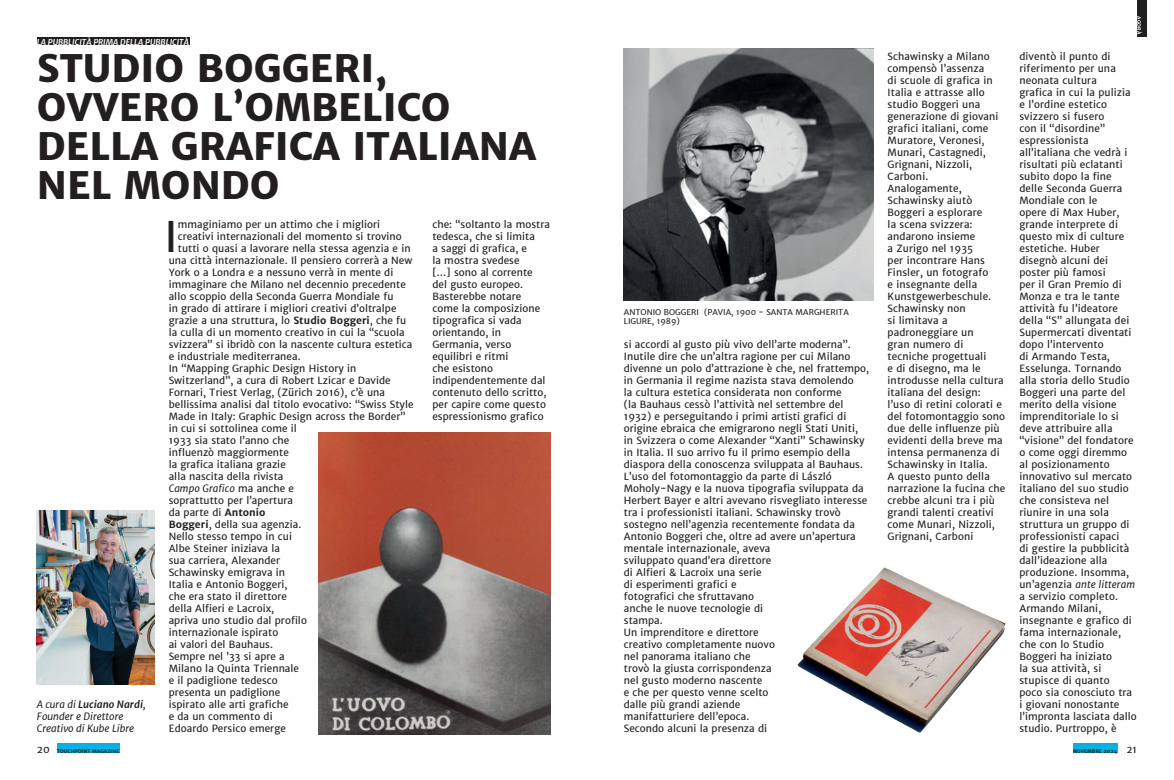
<style>
.page{position:relative;width:1174px;height:780px;background:#fff}
.page>*{position:absolute;margin:0;border:0;box-sizing:border-box;transform-origin:0 0}
.t1{font:42.3px "Merriweather Sans";color:#231f20}
.t2{font:800 38px/39px "Merriweather Sans";color:#231f20}
.t3{font:10px/12px "Merriweather Sans";letter-spacing:.005em;color:#231f20}
.t4{font:italic 10px/12px "Merriweather Sans";color:#231f20}
.t5{font:8px/9.6px "Merriweather Sans";color:#231f20}
.t6{font:italic 700 8px "Merriweather Sans";color:#fff}
.t7{font:700 5px "Merriweather Sans";color:#231f20}
.t8{font:700 5px "Merriweather Sans";color:#fff}
.s1{font-weight:700}
.s2{font-style:normal}
.s3{font-style:italic}
</style>
<div class="page">
<div style="left:57px;top:743px;width:63px;height:10px;background:#00b2e6"></div>
<div style="left:1073px;top:743px;width:44px;height:10px;background:#00b2e6"></div>
<img style="left:37px;top:510px;width:117px;height:174px">
<div style="left:37px;top:37px;width:152px;height:8px;background:#231f20"></div>
<div style="left:1137px;top:0;width:10px;height:37px;background:#231f20"></div>
<img style="left:624px;top:48px;width:249px;height:252px">
<img style="left:797px;top:567px;width:208px;height:165px">
<img style="left:319px;top:432px;width:231px;height:302px">
<p class="t6" style="left:37px;top:36px;width:153px">LA PUBBLICITÀ PRIMA DELLA PUBBLICITÀ</p>
<h2 class="t2" style="left:37px;top:48px;width:501px">STUDIO BOGGERI,<br>OVVERO L’OMBELICO<br>DELLA GRAFICA ITALIANA<br>NEL MONDO</h2>
<p class="t4" style="left:37px;top:698px;width:110px">A cura di <span class="s1">Luciano Nardi</span>,<br>Founder e Direttore<br>Creativo di Kube Libre</p>
<h1 class="t1" style="left:164px;top:209px;width:15px">I</h1>
<p class="t3" style="left:178px;top:218px;width:204px">mmaginiamo per un attimo che i migliori</p>
<p class="t3" style="left:178px;top:230px;width:225px">creativi internazionali del momento si trovino</p>
<p class="t3" style="left:178px;top:242px;width:234px">tutti o quasi a lavorare nella stessa agenzia e in</p>
<p class="t3" style="left:169px;top:254px;width:245px">una città internazionale. Il pensiero correrà a New</p>
<p class="t3" style="left:169px;top:266px;width:226px">York o a Londra e a nessuno verrà in mente di</p>
<p class="t3" style="left:169px;top:278px;width:239px">immaginare che Milano nel decennio precedente</p>
<p class="t3" style="left:169px;top:290px;width:226px">allo scoppio della Seconda Guerra Mondiale fu</p>
<p class="t3" style="left:169px;top:302px;width:229px">in grado di attirare i migliori creativi d’oltralpe</p>
<p class="t3" style="left:169px;top:314px;width:239px">grazie a una struttura, lo <span class="s1">Studio Boggeri</span>, che fu</p>
<p class="t3" style="left:169px;top:326px;width:237px">la culla di un momento creativo in cui la “scuola</p>
<p class="t3" style="left:169px;top:338px;width:245px">svizzera” si ibridò con la nascente cultura estetica</p>
<p class="t3" style="left:169px;top:350px;width:133px">e industriale mediterranea.</p>
<p class="t3" style="left:169px;top:362px;width:189px">In “Mapping Graphic Design History in</p>
<p class="t3" style="left:169px;top:374px;width:223px">Switzerland”, a cura di Robert Lzicar e Davide</p>
<p class="t3" style="left:169px;top:386px;width:218px">Fornari, Triest Verlag, (Zürich 2016), c’è una</p>
<p class="t3" style="left:169px;top:398px;width:246px">bellissima analisi dal titolo evocativo: “Swiss Style</p>
<p class="t3" style="left:169px;top:410px;width:238px">Made in Italy: Graphic Design across the Border”</p>
<p class="t3" style="left:169px;top:422px;width:130px">in cui si sottolinea come il</p>
<p class="t3" style="left:169px;top:434px;width:122px">1933 sia stato l’anno che</p>
<p class="t3" style="left:169px;top:446px;width:122px">influenzò maggiormente</p>
<p class="t3" style="left:169px;top:458px;width:119px">la grafica italiana grazie</p>
<p class="t3" style="left:169px;top:470px;width:116px">alla nascita della rivista</p>
<p class="t4" style="left:169px;top:482px;width:127px">Campo Grafico <span class="s2">ma anche e</span></p>
<p class="t3" style="left:169px;top:494px;width:126px">soprattutto per l’apertura</p>
<p class="t3" style="left:169px;top:506px;width:98px">da parte di <span class="s1">Antonio</span></p>
<p class="t3" style="left:169px;top:518px;width:134px"><span class="s1">Boggeri</span>, della sua agenzia.</p>
<p class="t3" style="left:169px;top:530px;width:125px">Nello stesso tempo in cui</p>
<p class="t3" style="left:169px;top:542px;width:113px">Albe Steiner iniziava la</p>
<p class="t3" style="left:169px;top:554px;width:113px">sua carriera, Alexander</p>
<p class="t3" style="left:169px;top:566px;width:118px">Schawinsky emigrava in</p>
<p class="t3" style="left:169px;top:578px;width:120px">Italia e Antonio Boggeri,</p>
<p class="t3" style="left:169px;top:590px;width:120px">che era stato il direttore</p>
<p class="t3" style="left:169px;top:602px;width:107px">della Alfieri e Lacroix,</p>
<p class="t3" style="left:169px;top:614px;width:140px">apriva uno studio dal profilo</p>
<p class="t3" style="left:169px;top:626px;width:111px">internazionale ispirato</p>
<p class="t3" style="left:169px;top:638px;width:106px">ai valori del Bauhaus.</p>
<p class="t3" style="left:169px;top:650px;width:118px">Sempre nel ’33 si apre a</p>
<p class="t3" style="left:169px;top:662px;width:132px">Milano la Quinta Triennale</p>
<p class="t3" style="left:169px;top:674px;width:110px">e il padiglione tedesco</p>
<p class="t3" style="left:169px;top:686px;width:113px">presenta un padiglione</p>
<p class="t3" style="left:169px;top:698px;width:121px">ispirato alle arti grafiche</p>
<p class="t3" style="left:169px;top:710px;width:105px">e da un commento di</p>
<p class="t3" style="left:169px;top:722px;width:119px">Edoardo Persico emerge</p>
<p class="t3" style="left:432px;top:218px;width:119px">che: “soltanto la mostra tedesca, che si limita<br>a saggi di grafica, e<br>la mostra svedese<br>[…] sono al corrente<br>del gusto europeo.<br>Basterebbe notare<br>come la composizione tipografica si vada orientando, in<br>Germania, verso equilibri e ritmi<br>che esistono indipendentemente dal contenuto dello scritto, per capire come questo espressionismo grafico</p>
<p class="t5" style="left:624px;top:307px;width:226px">ANTONIO BOGGERI (PAVIA, 1900 - SANTA MARGHERITA<br>LIGURE, 1989)</p>
<p class="t3" style="left:624px;top:338px;width:247px">si accordi al gusto più vivo dell’arte moderna”.<br>Inutile dire che un’altra ragione per cui Milano divenne un polo d’attrazione è che, nel frattempo, in Germania il regime nazista stava demolendo<br>la cultura estetica considerata non conforme<br>(la Bauhaus cessò l’attività nel settembre del 1932) e perseguitando i primi artisti grafici di origine ebraica che emigrarono negli Stati Uniti, in Svizzera o come Alexander “Xanti” Schawinsky in Italia. Il suo arrivo fu il primo esempio della diaspora della conoscenza sviluppata al Bauhaus.<br>L’uso del fotomontaggio da parte di László Moholy-Nagy e la nuova tipografia sviluppata da Herbert Bayer e altri avevano risvegliato interesse tra i professionisti italiani. Schawinsky trovò sostegno nell’agenzia recentemente fondata da Antonio Boggeri che, oltre ad avere un’apertura mentale internazionale, aveva<br>sviluppato quand’era direttore<br>di Alfieri &amp; Lacroix una serie<br>di esperimenti grafici e<br>fotografici che sfruttavano<br>anche le nuove tecnologie di<br>stampa.<br>Un imprenditore e direttore<br>creativo completamente nuovo<br>nel panorama italiano che<br>trovò la giusta corrispondenza<br>nel gusto moderno nascente<br>e che per questo venne scelto<br>dalle più grandi aziende<br>manifatturiere dell’epoca.<br>Secondo alcuni la presenza di</p>
<p class="t3" style="left:887px;top:50px;width:119px">Schawinsky a Milano compensò l’assenza<br>di scuole di grafica in<br>Italia e attrasse allo studio Boggeri una generazione di giovani grafici italiani, come<br>Muratore, Veronesi,<br>Munari, Castagnedi,<br>Grignani, Nizzoli,<br>Carboni.<br>Analogamente,<br>Schawinsky aiutò<br>Boggeri a esplorare<br>la scena svizzera: andarono insieme<br>a Zurigo nel 1935<br>per incontrare Hans<br>Finsler, un fotografo<br>e insegnante della<br>Kunstgewerbeschule.<br>Schawinsky non<br>si limitava a padroneggiare un<br>gran numero di tecniche progettuali<br>e di disegno, ma le introdusse nella cultura italiana del design: l’uso di retini colorati e del fotomontaggio sono due delle influenze più evidenti della breve ma intensa permanenza di<br>Schawinsky in Italia.<br>A questo punto della narrazione la fucina che crebbe alcuni tra i più grandi talenti creativi come Munari, Nizzoli,<br>Grignani, Carboni</p>
<p class="t8" style="left:1142px;top:16px;width:20px;rotate:90deg">AGORÀ</p>
<p class="t3" style="left:1019px;top:50px;width:119px">diventò il punto di riferimento per una neonata cultura<br>grafica in cui la pulizia e l’ordine estetico svizzero si fusero<br>con il “disordine” espressionista all’italiana che vedrà i risultati più eclatanti subito dopo la fine delle Seconda Guerra<br>Mondiale con le<br>opere di Max Huber, grande interprete di questo mix di culture estetiche. Huber disegnò alcuni dei poster più famosi<br>per il Gran Premio di<br>Monza e tra le tante attività fu l’ideatore della “S” allungata dei<br>Supermercati diventati dopo l’intervento<br>di Armando Testa,<br>Esselunga. Tornando alla storia dello Studio<br>Boggeri una parte del merito della visione imprenditoriale lo si deve attribuire alla “visione” del fondatore o come oggi diremmo al posizionamento innovativo sul mercato italiano del suo studio che consisteva nel riunire in una sola struttura un gruppo di professionisti capaci<br>di gestire la pubblicità dall’ideazione alla produzione. Insomma, un’agenzia <span class="s3">ante litteram </span>a servizio completo.<br>Armando Milani, insegnante e grafico di fama internazionale, che con lo Studio<br>Boggeri ha iniziato<br>la sua attività, si stupisce di quanto<br>poco sia conosciuto tra i giovani nonostante l’impronta lasciata dallo studio. Purtroppo, è</p>
<p class="t3" style="left:37px;top:743px;width:14px">20</p>
<p class="t3" style="left:1126px;top:743px;width:12px">21</p>
<p class="t7" style="left:57px;top:747px;width:64px">TOUCHPOINT MAGAZINE</p>
<p class="t7" style="left:1073px;top:747px;width:46px">NOVEMBRE 2024</p>
</div>
